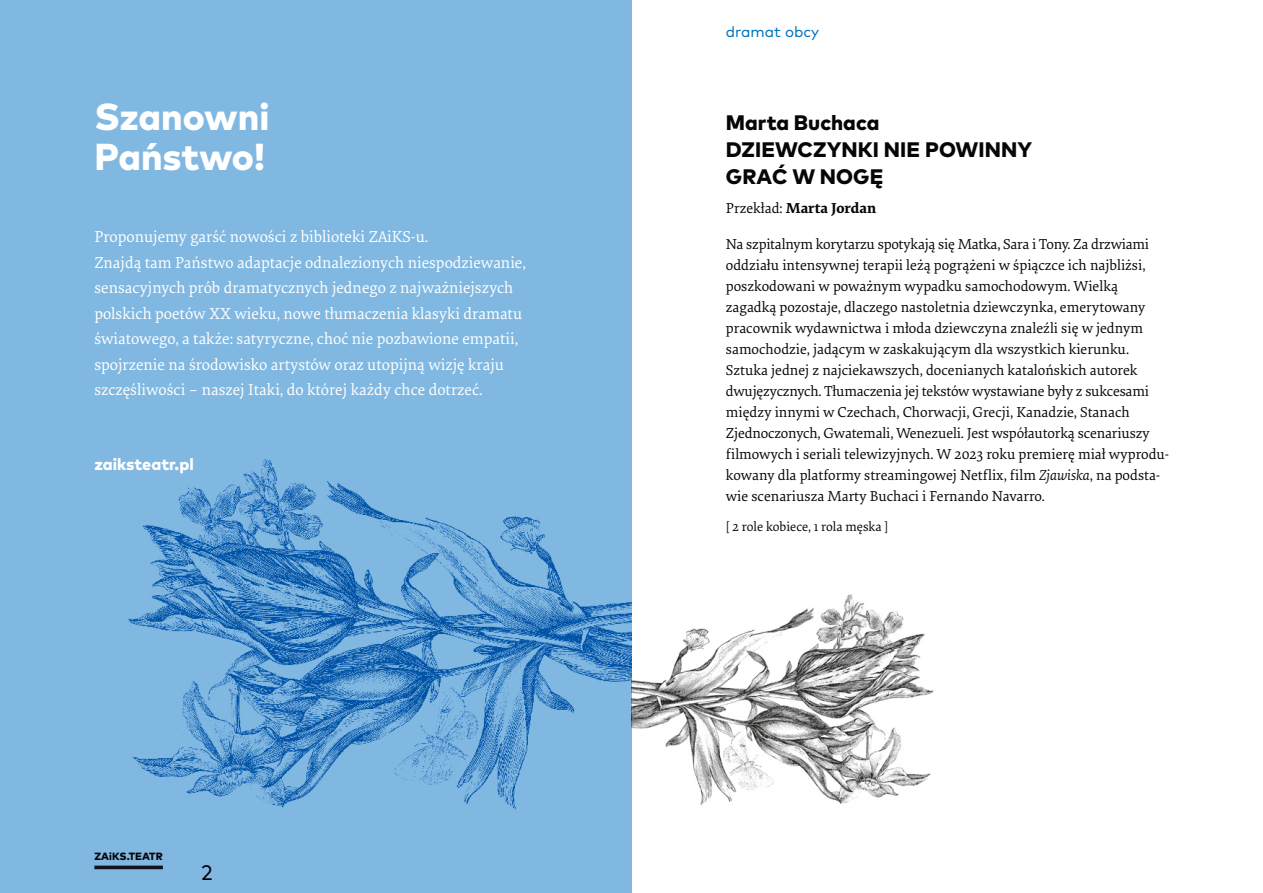
<style>
.page{position:relative;width:1263px;height:893px;background:#fff}
.page>*{position:absolute;margin:0;border:0;box-sizing:border-box;transform-origin:0 0}
.t1{font:800 37.5px/40.5px "Mark OT";letter-spacing:-.005em;color:#fff}
.t2{font:800 21px/27px "Mark OT";letter-spacing:.005em;color:#060608}
.t3{font:21px "Mark Pro";color:#060608}
.t4{font:16.5px/25.5px "Elena Basic";color:#fff}
.t5{font:800 16.5px "Mark OT";color:#fff}
.t6{font:15px/21px "Elena Basic";color:#060608}
.t7{font:700 15px "Elena Basic";color:#060608}
.t8{font:15px "Mark Pro";color:#0072bc}
.t9{font:13.5px "Elena Basic";color:#060608}
.t10{font:800 10.5px "Mark OT";letter-spacing:.01em;color:#060608}
.s1{font-weight:400}
.s2{font-style:italic}
</style>
<div class="page">
<div style="left:0;top:0;width:631px;height:893px;background:#80b8e1"></div>
<hr style="left:94px;top:866px;width:69px;height:3px;background:#1d1d1b">
<img style="left:128px;top:459px;width:503px;height:382px">
<img style="left:631px;top:589px;width:303px;height:236px">
<h1 class="t1" style="left:94px;top:95px;width:176px">Szanowni<br>Państwo!</h1>
<p class="t4" style="left:94px;top:223px;width:433px">Proponujemy garść nowości z biblioteki ZAiKS-u.<br>Znajdą tam Państwo adaptacje odnalezionych niespodziewanie, sensacyjnych prób dramatycznych jednego z najważniejszych polskich poetów XX wieku, nowe tłumaczenia klasyki dramatu światowego, a także: satyryczne, choć nie pozbawione empatii, spojrzenie na środowisko artystów oraz utopijną wizję kraju szczęśliwości – naszej Itaki, do której każdy chce dotrzeć.</p>
<p class="t5" style="left:94px;top:453px;width:101px">zaiksteatr.pl</p>
<p class="t10" style="left:94px;top:849px;width:70px">ZAiKS.TEATR</p>
<h2 class="t3" style="left:201px;top:857px;width:13px">2</h2>
<p class="t8" style="left:726px;top:21px;width:95px">dramat obcy</p>
<h2 class="t2" style="left:726px;top:109px;width:308px">Marta Buchaca<br>DZIEWCZYNKI NIE POWINNY<br>GRAĆ W NOGĘ</h2>
<p class="t7" style="left:726px;top:197px;width:152px"><span class="s1">Przekład:</span> Marta Jordan</p>
<p class="t6" style="left:726px;top:233px;width:445px">Na szpitalnym korytarzu spotykają się Matka, Sara i Tony. Za drzwiami oddziału intensywnej terapii leżą pogrążeni w śpiączce ich najbliżsi, poszkodowani w poważnym wypadku samochodowym. Wielką zagadką pozostaje, dlaczego nastoletnia dziewczynka, emerytowany pracownik wydawnictwa i młoda dziewczyna znaleźli się w jednym samochodzie, jadącym w zaskakującym dla wszystkich kierunku.<br>Sztuka jednej z najciekawszych, docenianych katalońskich autorek dwujęzycznych. Tłumaczenia jej tekstów wystawiane były z sukcesami między innymi w Czechach, Chorwacji, Grecji, Kanadzie, Stanach Zjednoczonych, Gwatemali, Wenezueli. Jest współautorką scenariuszy filmowych i seriali telewizyjnych. W 2023 roku premierę miał wyprodu&shy;kowany dla platformy streamingowej Netflix, film <span class="s2">Zjawiska</span>, na podsta&shy;wie scenariusza Marty Buchaci i Fernando Navarro.</p>
<p class="t9" style="left:726px;top:517px;width:164px">[ 2 role kobiece, 1 rola męska ]</p>
</div>
